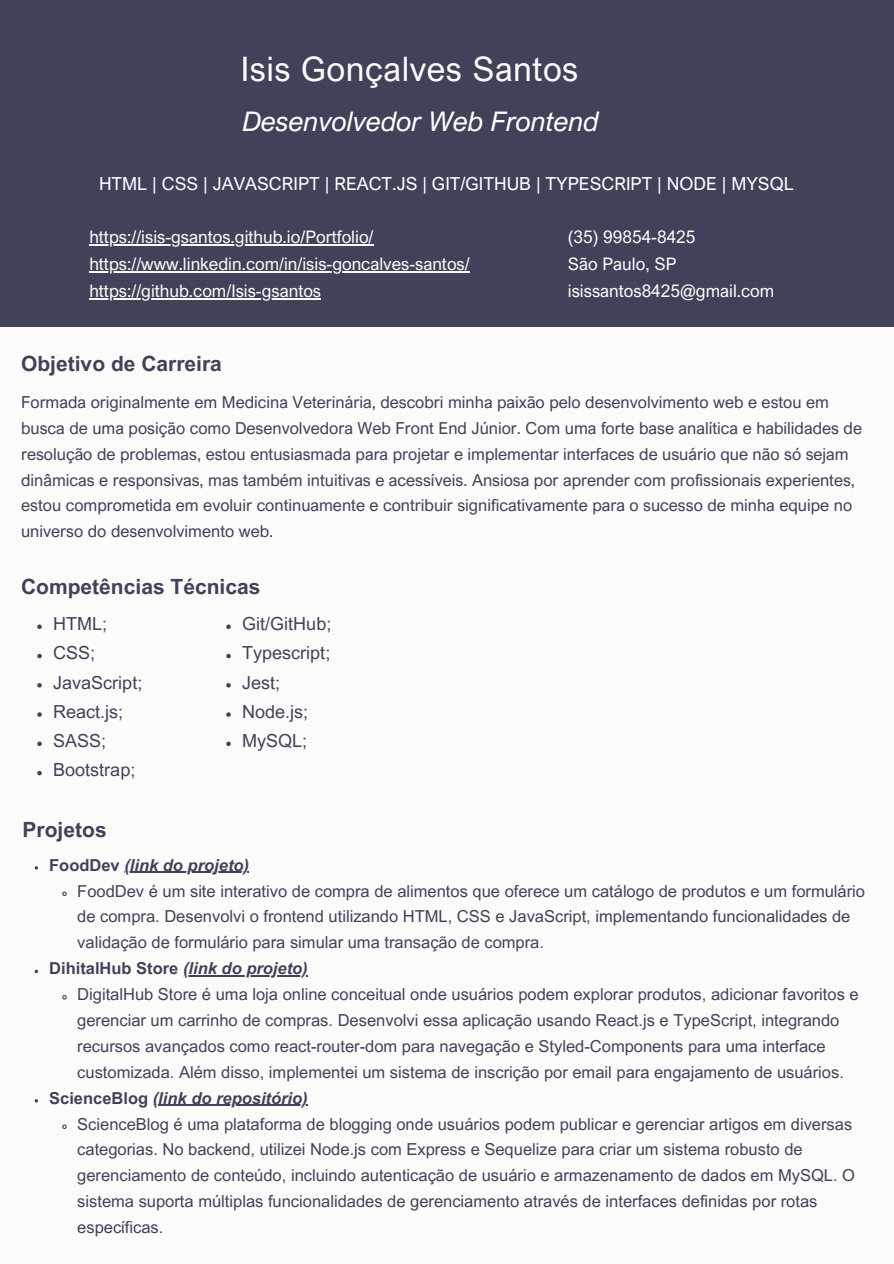
<style>
.page{position:relative;width:894px;height:1264px;background:#fff}
.page>*{position:absolute;margin:0;border:0;box-sizing:border-box;transform-origin:0 0}
.t1{font:33.75px "Arial Nova";letter-spacing:.015em;color:#fdfbfa}
.t2{font:italic 27px "Arial Nova";color:#fff}
.t3{font:700 21px "Arial MT Pro";color:#404259}
.t4{font:18px "Arial MT Pro";color:#404259}
.t5{font:18px "Arial Nova";color:#fff}
.t6{font:17.25px/27px "Arial Nova";color:#fdfbfa}
.t7{font:16.5px/25.8px "Arial MT Pro";color:#404259}
.t8{font:16.5px/25.8px "Arial Nova";color:#404259}
.t9{font:italic 700 16.5px "Arial MT Pro";color:#404259}
.t10{font:700 16.5px "Arial MT Pro";color:#404259}
.s1{font-style:normal}
.s2{font-style:italic}
</style>
<div class="page">
<div style="left:0;top:0;width:893px;height:1263px;background:#fdfbfa"></div>
<div style="left:0;top:0;width:893px;height:326px;background:#404259"></div>
<hr style="left:124px;top:871px;width:125px;height:2px;background:#404259">
<svg style="left:62px;top:891px;width:5px;height:5px"></svg>
<hr style="left:183px;top:975px;width:125px;height:1px;background:#404259">
<svg style="left:62px;top:995px;width:5px;height:5px"></svg>
<hr style="left:153px;top:1104px;width:155px;height:1px;background:#404259">
<svg style="left:62px;top:1124px;width:5px;height:5px"></svg>
<svg style="left:37px;top:624px;width:5px;height:5px"></svg>
<svg style="left:37px;top:653px;width:5px;height:5px"></svg>
<svg style="left:37px;top:683px;width:5px;height:4px"></svg>
<svg style="left:37px;top:712px;width:5px;height:4px"></svg>
<svg style="left:37px;top:741px;width:5px;height:5px"></svg>
<svg style="left:37px;top:770px;width:5px;height:5px"></svg>
<svg style="left:226px;top:624px;width:5px;height:5px"></svg>
<svg style="left:226px;top:653px;width:5px;height:5px"></svg>
<svg style="left:226px;top:683px;width:5px;height:4px"></svg>
<svg style="left:226px;top:712px;width:5px;height:4px"></svg>
<svg style="left:226px;top:741px;width:5px;height:5px"></svg>
<hr style="left:89px;top:244px;width:284px;height:2px;background:#fdfbfa">
<hr style="left:89px;top:271px;width:380px;height:2px;background:#fdfbfa">
<hr style="left:89px;top:298px;width:232px;height:2px;background:#fdfbfa">
<h1 class="t1" style="left:241px;top:48px;width:339px">Isis Gonçalves Santos</h1>
<p class="t2" style="left:243px;top:105px;width:358px">Desenvolvedor Web Frontend</p>
<p class="t5" style="left:99px;top:172px;width:696px">HTML | CSS | JAVASCRIPT | REACT.JS | GIT/GITHUB | TYPESCRIPT | NODE | MYSQL</p>
<p class="t6" style="left:89px;top:223px;width:285px">https://isis-gsantos.github.io/Portfolio/</p>
<p class="t6" style="left:89px;top:250px;width:382px">https://www.linkedin.com/in/isis-goncalves-santos/ https://github.com/Isis-gsantos</p>
<p class="t3" style="left:21px;top:356px;width:202px">Objetivo de Carreira</p>
<h2 class="t6" style="left:567px;top:223px;width:129px">(35) 99854-8425</h2>
<h4 class="t6" style="left:567px;top:250px;width:110px">São Paulo, SP</h4>
<p class="t6" style="left:567px;top:277px;width:208px">isissantos8425@gmail.com</p>
<p class="t8" style="left:21px;top:389px;width:842px">Formada originalmente em Medicina Veterinária, descobri minha paixão pelo desenvolvimento web e estou em busca de uma posição como Desenvolvedora Web Front End Júnior. Com uma forte base analítica e habilidades de resolução de problemas, estou entusiasmada para projetar e implementar interfaces de usuário que não só sejam dinâmicas e responsivas, mas também intuitivas e acessíveis. Ansiosa por aprender com profissionais experientes, estou comprometida em evoluir continuamente e contribuir significativamente para o sucesso de minha equipe no universo do desenvolvimento web.</p>
<p class="t3" style="left:21px;top:579px;width:241px">Competências Técnicas</p>
<p class="t4" style="left:53px;top:617px;width:56px">HTML;</p>
<p class="t4" style="left:53px;top:646px;width:44px">CSS;</p>
<p class="t4" style="left:53px;top:675px;width:91px">JavaScript;</p>
<p class="t4" style="left:53px;top:705px;width:72px">React.js;</p>
<p class="t4" style="left:53px;top:734px;width:55px">SASS;</p>
<p class="t4" style="left:53px;top:763px;width:84px">Bootstrap;</p>
<h3 class="t4" style="left:242px;top:617px;width:91px">Git/GitHub;</h3>
<p class="t4" style="left:242px;top:646px;width:90px">Typescript;</p>
<p class="t4" style="left:242px;top:675px;width:40px">Jest;</p>
<p class="t4" style="left:242px;top:705px;width:68px">Node.js;</p>
<p class="t4" style="left:242px;top:734px;width:67px">MySQL;</p>
<p class="t3" style="left:23px;top:821px;width:85px">Projetos</p>
<p class="t9" style="left:49px;top:858px;width:201px"><span class="s1">FoodDev</span> (link do projeto)</p>
<h3 class="t7" style="left:77px;top:880px;width:789px">FoodDev é um site interativo de compra de alimentos que oferece um catálogo de produtos e um formulário</h3>
<p class="t7" style="left:77px;top:905px;width:774px">de compra. Desenvolvi o frontend utilizando HTML, CSS e JavaScript, implementando funcionalidades de</p>
<p class="t7" style="left:77px;top:931px;width:468px">validação de formulário para simular uma transação de compra.</p>
<p class="t10" style="left:49px;top:962px;width:260px">DihitalHub Store <span class="s2">(link do projeto)</span></p>
<h3 class="t7" style="left:77px;top:983px;width:782px">DigitalHub Store é uma loja online conceitual onde usuários podem explorar produtos, adicionar favoritos e</h3>
<p class="t7" style="left:77px;top:1009px;width:763px">gerenciar um carrinho de compras. Desenvolvi essa aplicação usando React.js e TypeScript, integrando</p>
<p class="t7" style="left:77px;top:1035px;width:749px">recursos avançados como react-router-dom para navegação e Styled-Components para uma interface</p>
<p class="t7" style="left:77px;top:1061px;width:768px">customizada. Além disso, implementei um sistema de inscrição por email para engajamento de usuários.</p>
<p class="t9" style="left:49px;top:1091px;width:260px"><span class="s1">ScienceBlog</span> (link do repositório)</p>
<p class="t7" style="left:77px;top:1112px;width:776px">ScienceBlog é uma plataforma de blogging onde usuários podem publicar e gerenciar artigos em diversas</p>
<p class="t7" style="left:77px;top:1138px;width:779px">categorias. No backend, utilizei Node.js com Express e Sequelize para criar um sistema robusto de gerenciamento de conteúdo, incluindo autenticação de usuário e armazenamento de dados em MySQL. O sistema suporta múltiplas funcionalidades de gerenciamento através de interfaces definidas por rotas específicas.</p>
</div>
